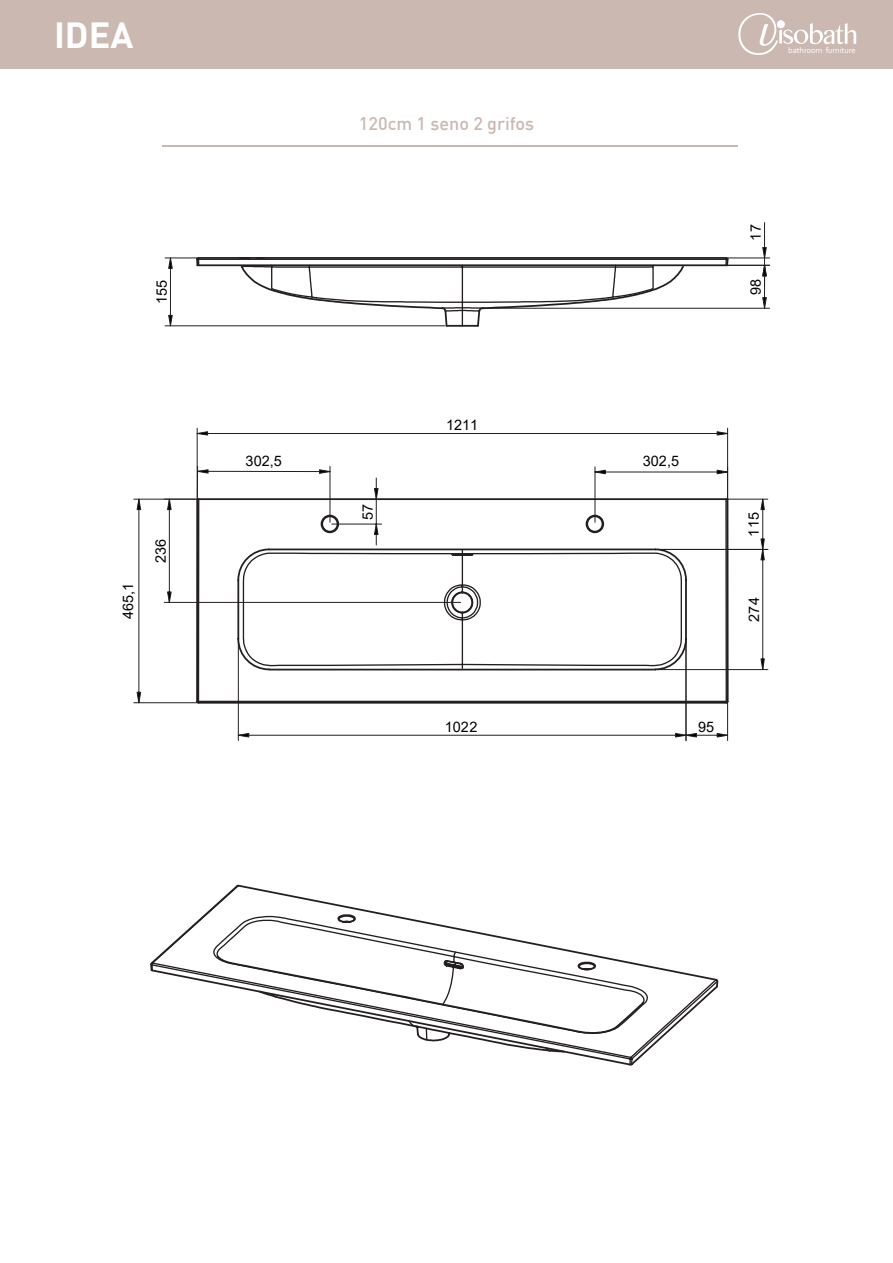
<style>
.page{position:relative;width:893px;height:1263px;background:#fff}
.page>*{position:absolute;margin:0;border:0;box-sizing:border-box;transform-origin:0 0}
.t1{font:700 36px "DIN Pro";color:#fff}
.t2{font:500 18px "DIN";color:#cbb8b1}
.t3{font:14.4px "Arial";letter-spacing:.01em;color:#000}
.t4{font:8.4px "Corbel";letter-spacing:-.01em;color:#fff}
</style>
<div class="page">
<div style="left:0;top:0;width:893px;height:68px;background:#cbb8b1"></div>
<hr style="left:163px;top:145px;width:575px;height:1px;background:#cbb8b1">
<svg style="left:738px;top:13px;width:118px;height:42px"></svg>
<div style="left:777px;top:20px;width:8px;height:8px;background:#fff;border-radius:50%"></div>
<svg style="left:629px;top:978px;width:90px;height:83px"></svg>
<svg style="left:150px;top:966px;width:496px;height:87px"></svg>
<svg style="left:150px;top:884px;width:501px;height:82px"></svg>
<svg style="left:164px;top:222px;width:606px;height:105px"></svg>
<svg style="left:196px;top:427px;width:533px;height:38px"></svg>
<svg style="left:133px;top:465px;width:636px;height:276px"></svg>
<svg style="left:237px;top:640px;width:454px;height:101px"></svg>
<h1 class="t1" style="left:54px;top:10px;width:81px">IDEA</h1>
<p class="t3" style="left:152px;top:304px;width:26px;rotate:-90deg">155</p>
<p class="t3" style="left:118px;top:619px;width:38px;rotate:-90deg">465,1</p>
<p class="t3" style="left:151px;top:563px;width:26px;rotate:-90deg">236</p>
<p class="t2" style="left:359px;top:112px;width:177px">120cm 1 seno 2 grifos</p>
<p class="t4" style="left:788px;top:45px;width:69px">bathroom furniture</p>
<p class="t3" style="left:746px;top:241px;width:18px;rotate:-90deg">17</p>
<p class="t3" style="left:746px;top:295px;width:18px;rotate:-90deg">98</p>
<p class="t3" style="left:446px;top:415px;width:34px">1211</p>
<p class="t3" style="left:245px;top:451px;width:38px">302,5</p>
<p class="t3" style="left:643px;top:451px;width:38px">302,5</p>
<p class="t3" style="left:358px;top:520px;width:18px;rotate:-90deg">57</p>
<p class="t3" style="left:744px;top:536px;width:26px;rotate:-90deg">115</p>
<p class="t3" style="left:744px;top:622px;width:26px;rotate:-90deg">274</p>
<p class="t3" style="left:445px;top:717px;width:34px">1022</p>
<p class="t3" style="left:698px;top:717px;width:18px">95</p>
</div>
